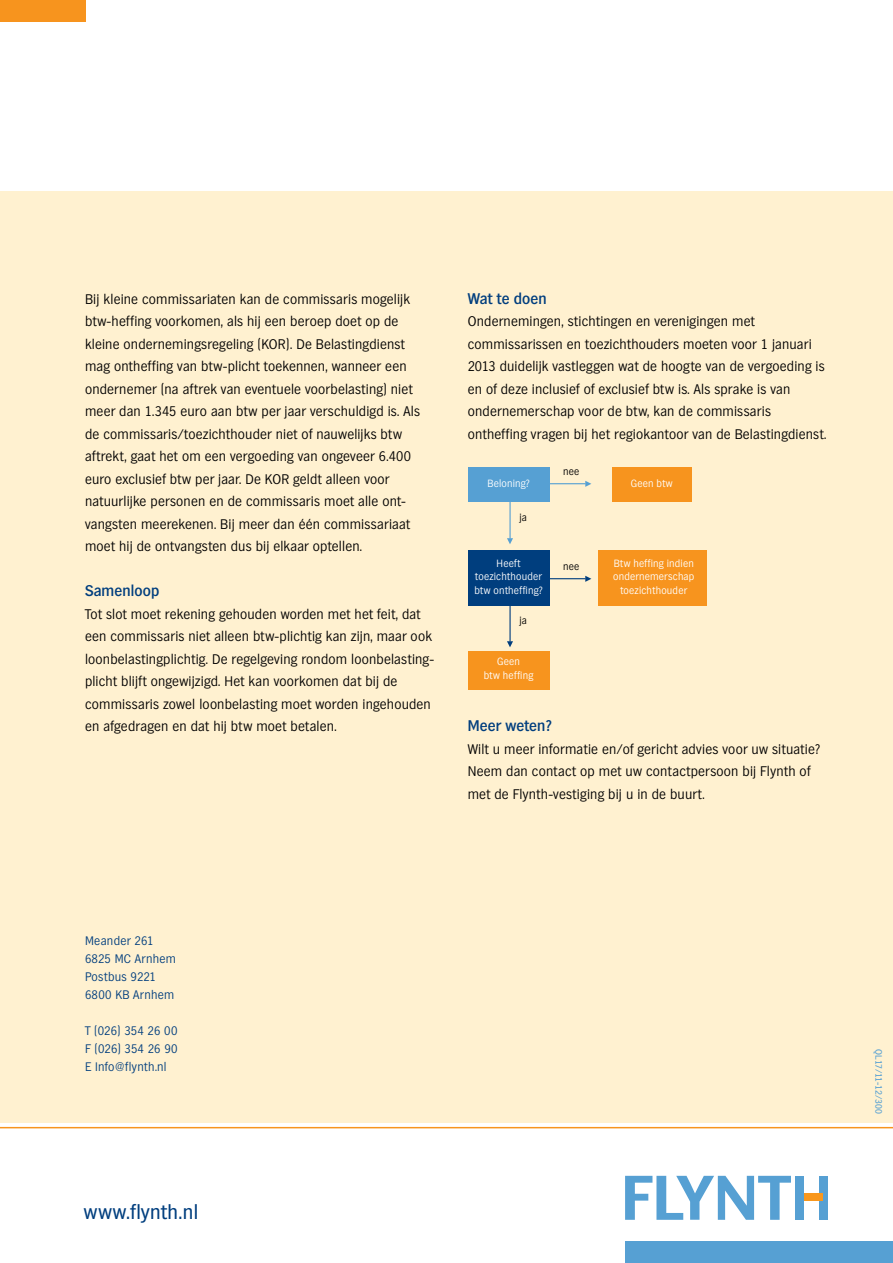
<style>
.page{position:relative;width:893px;height:1263px;background:#fff}
.page>*{position:absolute;margin:0;border:0;box-sizing:border-box;transform-origin:0 0}
.t1{font:19.5px "Hamburg";letter-spacing:.02em;color:#003e7e}
.t2{font:500 15px "Hamburg";letter-spacing:.01em;color:#003e7e}
.t3{font:300 13.5px/22.5px "Hamburg";letter-spacing:.015em;color:#000}
.t4{font:300 12px/18px "Hamburg";letter-spacing:.02em;color:#003e7e}
.t5{font:300 10.2px/13.6px "Hamburg";letter-spacing:.02em;color:#fff;text-align:center}
.t6{font:300 10.2px "Hamburg";letter-spacing:.015em;color:#000}
.t7{font:9px "Hamburg";letter-spacing:-.005em;color:#56a0d3}
</style>
<div class="page">
<div style="left:0;top:191px;width:893px;height:932px;background:#fff1d0"></div>
<div style="left:625px;top:1242px;width:268px;height:21px;background:#56a0d3"></div>
<div style="left:819px;top:1176px;width:9px;height:44px;background:#56a0d3"></div>
<svg style="left:625px;top:1176px;width:166px;height:44px"></svg>
<div style="left:800px;top:1193px;width:23px;height:8px;background:#f8971d"></div>
<div style="left:795px;top:1176px;width:9px;height:44px;background:#56a0d3"></div>
<div style="left:0;top:0;width:85px;height:21px;background:#f7941e"></div>
<hr style="left:0;top:1127px;width:893px;height:1px;background:#f7941e">
<div style="left:599px;top:550px;width:108px;height:56px;background:#f7941e"></div>
<div style="left:612px;top:467px;width:79px;height:35px;background:#f7941e"></div>
<div style="left:468px;top:651px;width:81px;height:39px;background:#f7941e"></div>
<svg style="left:585px;top:481px;width:6px;height:6px"></svg>
<hr style="left:548px;top:483px;width:38px;height:1px;background:#56a0d3">
<svg style="left:585px;top:576px;width:6px;height:6px"></svg>
<hr style="left:513px;top:578px;width:73px;height:1px;background:#003e7e">
<hr style="left:509px;top:501px;width:2px;height:37px;background:#56a0d3">
<div style="left:468px;top:467px;width:81px;height:35px;background:#56a0d3"></div>
<svg style="left:507px;top:538px;width:6px;height:6px"></svg>
<svg style="left:507px;top:641px;width:6px;height:6px"></svg>
<hr style="left:509px;top:604px;width:2px;height:37px;background:#003e7e">
<div style="left:468px;top:550px;width:81px;height:56px;background:#003e7e"></div>
<p class="t3" style="left:85px;top:288px;width:336px">Bij kleine commissariaten kan de commissaris mogelijk btw-heffing voorkomen, als hij een beroep doet op de kleine ondernemingsregeling (KOR). De Belastingdienst mag ontheffing van btw-plicht toekennen, wanneer een ondernemer (na aftrek van eventuele voorbelasting) niet meer dan 1.345 euro aan btw per jaar verschuldigd is. Als de commissaris/toezichthouder niet of nauwelijks btw aftrekt, gaat het om een vergoeding van ongeveer 6.400 euro exclusief btw per jaar. De KOR geldt alleen voor natuurlijke personen en de commissaris moet alle ont&shy;vangsten meerekenen. Bij meer dan één commissariaat moet hij de ontvangsten dus bij elkaar optellen.</p>
<p class="t2" style="left:85px;top:582px;width:76px">Samenloop</p>
<p class="t3" style="left:85px;top:603px;width:351px">Tot slot moet rekening gehouden worden met het feit, dat een commissaris niet alleen btw-plichtig kan zijn, maar ook loonbelastingplichtig. De regelgeving rondom loonbelasting&shy;plicht blijft ongewijzigd. Het kan voorkomen dat bij de commissaris zowel loonbelasting moet worden ingehouden en afgedragen en dat hij btw moet betalen.</p>
<p class="t2" style="left:468px;top:290px;width:81px">Wat te doen</p>
<p class="t3" style="left:468px;top:310px;width:360px">Ondernemingen, stichtingen en verenigingen met commissarissen en toezichthouders moeten voor 1 januari 2013 duidelijk vastleggen wat de hoogte van de vergoeding is en of deze inclusief of exclusief btw is. Als sprake is van ondernemerschap voor de btw, kan de commissaris ontheffing vragen bij het regiokantoor van de Belastingdienst.</p>
<p class="t5" style="left:487px;top:476px;width:44px">Beloning?</p>
<p class="t6" style="left:519px;top:512px;width:9px">ja</p>
<p class="t5" style="left:474px;top:556px;width:70px">Heeft toezichthouder btw ontheffing?</p>
<p class="t6" style="left:520px;top:615px;width:9px">ja</p>
<p class="t5" style="left:484px;top:655px;width:51px">Geen<br>btw heffing</p>
<p class="t6" style="left:563px;top:465px;width:18px">nee</p>
<p class="t6" style="left:563px;top:560px;width:18px">nee</p>
<p class="t5" style="left:631px;top:477px;width:44px">Geen btw</p>
<p class="t5" style="left:613px;top:556px;width:83px">Btw heffing indien ondernemerschap toezichthouder</p>
<p class="t2" style="left:468px;top:717px;width:85px">Meer weten?</p>
<p class="t3" style="left:468px;top:738px;width:354px">Wilt u meer informatie en/of gericht advies voor uw situatie?<br>Neem dan contact op met uw contactpersoon bij Flynth of met de Flynth-vestiging bij u in de buurt.</p>
<p class="t4" style="left:85px;top:931px;width:92px">Meander 261<br>6825 MC Arnhem<br>Postbus 9221<br>6800 KB Arnhem</p>
<p class="t4" style="left:85px;top:1021px;width:94px;text-align:justify">T (026) 354 26 00<br>F (026) 354 26 90<br>E Info@flynth.nl</p>
<h1 class="t1" style="left:84px;top:1201px;width:116px">www.flynth.nl</h1>
<p class="t7" style="left:884px;top:1049px;width:66px;rotate:90deg">QL17/11-12/300</p>
</div>
